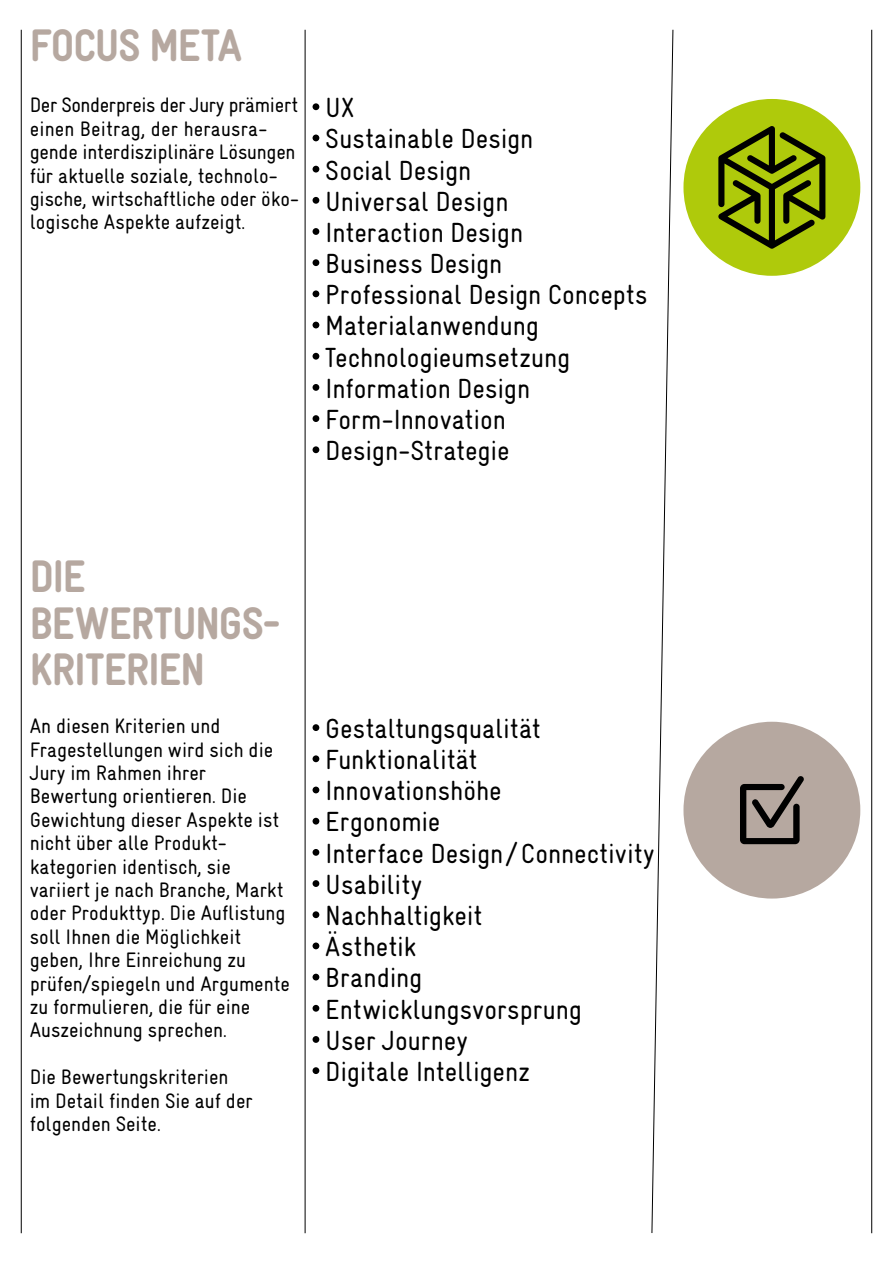
<style>
.page{position:relative;width:893px;height:1263px;background:#fff}
.page>*{position:absolute;margin:0;border:0;box-sizing:border-box;transform-origin:0 0}
.t1{font:900 45.75px/46.8px "Gravur Condensed";letter-spacing:-.02em;color:#b6a8a0}
.t2{font:27.75px/31.2px "Gravur Condensed";color:#000}
.t3{font:21px/23.4px "Gravur Condensed";color:#000}
</style>
<div class="page">
<hr style="left:305px;top:30px;width:1px;height:1203px;background:#000">
<hr style="left:21px;top:30px;width:1px;height:1203px;background:#000">
<svg style="left:651px;top:29px;width:22px;height:1204px"></svg>
<div style="left:313px;top:724px;width:6px;height:7px;background:#000;border-radius:50%"></div>
<div style="left:313px;top:755px;width:6px;height:7px;background:#000;border-radius:50%"></div>
<div style="left:313px;top:786px;width:6px;height:7px;background:#000;border-radius:50%"></div>
<svg style="left:313px;top:818px;width:6px;height:6px"></svg>
<div style="left:313px;top:849px;width:6px;height:7px;background:#000;border-radius:50%"></div>
<div style="left:313px;top:880px;width:6px;height:7px;background:#000;border-radius:50%"></div>
<div style="left:313px;top:911px;width:6px;height:7px;background:#000;border-radius:50%"></div>
<div style="left:313px;top:942px;width:6px;height:7px;background:#000;border-radius:50%"></div>
<svg style="left:313px;top:974px;width:6px;height:6px"></svg>
<div style="left:313px;top:1005px;width:6px;height:7px;background:#000;border-radius:50%"></div>
<div style="left:313px;top:1036px;width:6px;height:7px;background:#000;border-radius:50%"></div>
<div style="left:313px;top:1067px;width:6px;height:7px;background:#000;border-radius:50%"></div>
<div style="left:313px;top:103px;width:6px;height:7px;background:#000;border-radius:50%"></div>
<svg style="left:313px;top:135px;width:6px;height:6px"></svg>
<div style="left:313px;top:166px;width:6px;height:7px;background:#000;border-radius:50%"></div>
<div style="left:313px;top:197px;width:6px;height:7px;background:#000;border-radius:50%"></div>
<div style="left:313px;top:228px;width:6px;height:7px;background:#000;border-radius:50%"></div>
<div style="left:313px;top:259px;width:6px;height:7px;background:#000;border-radius:50%"></div>
<div style="left:313px;top:290px;width:6px;height:7px;background:#000;border-radius:50%"></div>
<svg style="left:313px;top:322px;width:6px;height:6px"></svg>
<div style="left:313px;top:353px;width:6px;height:7px;background:#000;border-radius:50%"></div>
<div style="left:313px;top:384px;width:6px;height:7px;background:#000;border-radius:50%"></div>
<div style="left:313px;top:415px;width:6px;height:7px;background:#000;border-radius:50%"></div>
<div style="left:313px;top:446px;width:6px;height:7px;background:#000;border-radius:50%"></div>
<div style="left:683px;top:99px;width:177px;height:177px;background:#afca0b;border-radius:50%"></div>
<svg style="left:718px;top:126px;width:107px;height:123px"></svg>
<div style="left:683px;top:722px;width:177px;height:176px;background:#b6a8a0;border-radius:50%"></div>
<svg style="left:740px;top:776px;width:64px;height:68px"></svg>
<hr style="left:871px;top:30px;width:1px;height:1203px;background:#000">
<h1 class="t1" style="left:30px;top:22px;width:214px">FOCUS META</h1>
<p class="t3" style="left:30px;top:93px;width:271px">Der Sonderpreis der Jury prämiert einen Beitrag, der herausra&shy;gende interdisziplinäre Lösungen für aktuelle soziale, technolo&shy;gische, wirtschaftliche oder öko&shy;logische Aspekte aufzeigt.</p>
<h2 class="t2" style="left:325px;top:92px;width:324px">UX<br>Sustainable Design<br>Social Design<br>Universal Design<br>Interaction Design<br>Business Design<br>Professional Design Concepts<br>Materialanwendung<br>Technologieumsetzung<br>Information Design<br>Form-Innovation<br>Design-Strategie</h2>
<h1 class="t1" style="left:30px;top:553px;width:252px">DIE<br>BEWERTUNGS-<br>KRITERIEN</h1>
<p class="t3" style="left:30px;top:714px;width:262px">An diesen Kriterien und<br>Fragestellungen wird sich die<br>Jury im Rahmen ihrer<br>Bewertung orientieren. Die<br>Gewichtung dieser Aspekte ist nicht über alle Produkt&shy;kategorien identisch, sie variiert je nach Branche, Markt oder Produkttyp. Die Auflistung soll Ihnen die Möglichkeit geben, Ihre Einreichung zu prüfen/spiegeln und Argumente zu formulieren, die für eine<br>Auszeichnung sprechen.</p>
<p class="t3" style="left:30px;top:1065px;width:225px">Die Bewertungskriterien im Detail finden Sie auf der folgenden Seite.</p>
<h2 class="t2" style="left:325px;top:713px;width:331px">Gestaltungsqualität<br>Funktionalität<br>Innovationshöhe<br>Ergonomie<br>Interface Design /Connectivity<br>Usability<br>Nachhaltigkeit<br>Ästhetik<br>Branding<br>Entwicklungsvorsprung<br>User Journey<br>Digitale Intelligenz</h2>
</div>
